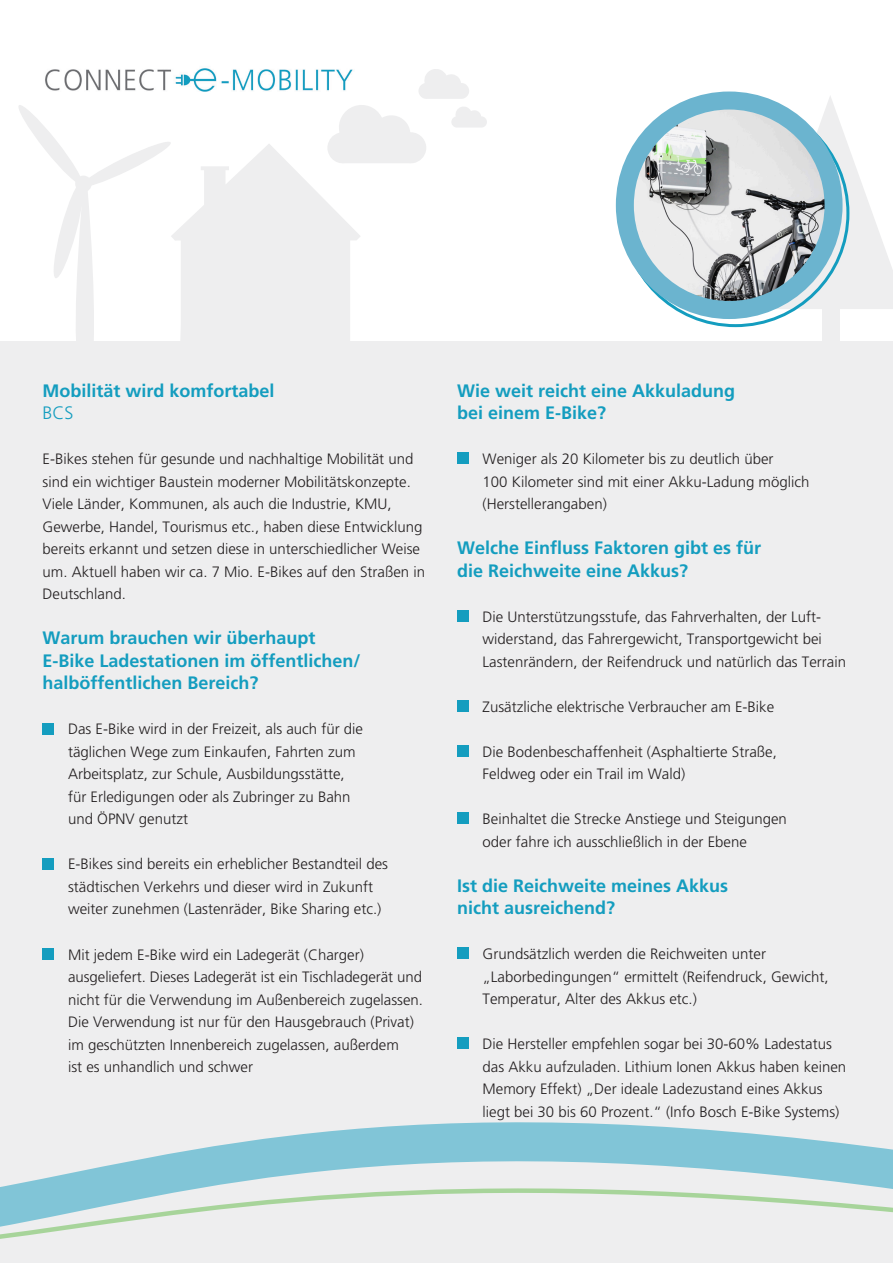
<style>
.page{position:relative;width:893px;height:1263px;background:#fff}
.page>*{position:absolute;margin:0;border:0;box-sizing:border-box;transform-origin:0 0}
.Fließtext_Schmucksei{font:700 18px "Frutiger";color:#149dbf}
.Fließtext_Schmucksei-2{font:300 18px "Frutiger";color:#149dbf}
.t1{font:300 15px/22.5px "Frutiger";color:#231f20}
</style>
<div class="page">
<div style="left:0;top:341px;width:893px;height:922px;background:#eeeeef"></div>
<div style="left:822px;top:166px;width:17px;height:175px;background:#eeeeef"></div>
<svg style="left:757px;top:95px;width:136px;height:214px"></svg>
<svg style="left:19px;top:69px;width:468px;height:272px"></svg>
<img style="left:43px;top:68px;width:311px;height:24px">
<div style="left:43px;top:722px;width:11px;height:12px;background:#149dbf"></div>
<div style="left:43px;top:857px;width:11px;height:12px;background:#149dbf"></div>
<div style="left:43px;top:947px;width:11px;height:12px;background:#149dbf"></div>
<div style="left:457px;top:452px;width:12px;height:12px;background:#149dbf"></div>
<div style="left:457px;top:610px;width:12px;height:12px;background:#149dbf"></div>
<div style="left:457px;top:700px;width:12px;height:12px;background:#149dbf"></div>
<div style="left:457px;top:745px;width:12px;height:12px;background:#149dbf"></div>
<div style="left:457px;top:812px;width:12px;height:12px;background:#149dbf"></div>
<div style="left:457px;top:947px;width:12px;height:12px;background:#149dbf"></div>
<div style="left:457px;top:1037px;width:12px;height:12px;background:#149dbf"></div>
<img style="left:625px;top:101px;width:208px;height:209px;border-radius:105px">
<div style="left:616px;top:92px;width:226px;height:227px;border:18px solid #6bb4cf;border-radius:50%"></div>
<svg style="left:1px;top:1122px;width:892px;height:65px"></svg>
<svg style="left:0;top:1187px;width:893px;height:52px"></svg>
<p class="Fließtext_Schmucksei" style="left:43px;top:380px;width:234px">Mobilität wird komfortabel</p>
<p class="Fließtext_Schmucksei-2" style="left:43px;top:403px;width:33px">BCS</p>
<p class="t1" style="left:43px;top:448px;width:372px">E-Bikes stehen für gesunde und nachhaltige Mobilität und sind ein wichtiger Baustein moderner Mobilitätskonzepte.</p>
<p class="t1" style="left:43px;top:493px;width:384px">Viele Länder, Kommunen, als auch die Industrie, KMU, Gewerbe, Handel, Tourismus etc., haben diese Entwicklung bereits erkannt und setzen diese in unterschiedlicher Weise um. Aktuell haben wir ca. 7 Mio. E-Bikes auf den Straßen in Deutschland.</p>
<p class="Fließtext_Schmucksei" style="left:43px;top:628px;width:275px">Warum brauchen wir überhaupt</p>
<p class="Fließtext_Schmucksei" style="left:43px;top:650px;width:320px">E-Bike Ladestationen im öffentlichen/</p>
<p class="Fließtext_Schmucksei" style="left:43px;top:673px;width:218px">halböffentlichen Bereich?</p>
<p class="t1" style="left:68px;top:718px;width:297px">Das E-Bike wird in der Freizeit, als auch für die</p>
<p class="t1" style="left:68px;top:741px;width:289px">täglichen Wege zum Einkaufen, Fahrten zum</p>
<p class="t1" style="left:68px;top:763px;width:278px">Arbeitsplatz, zur Schule, Ausbildungsstätte,</p>
<p class="t1" style="left:68px;top:786px;width:284px">für Erledigungen oder als Zubringer zu Bahn</p>
<p class="t1" style="left:68px;top:808px;width:122px">und ÖPNV genutzt</p>
<p class="t1" style="left:68px;top:853px;width:322px">E-Bikes sind bereits ein erheblicher Bestandteil des städtischen Verkehrs und dieser wird in Zukunft</p>
<p class="t1" style="left:68px;top:898px;width:315px">weiter zunehmen (Lastenräder, Bike Sharing etc.)</p>
<p class="t1" style="left:68px;top:943px;width:297px">Mit jedem E-Bike wird ein Ladegerät (Charger)</p>
<p class="t1" style="left:68px;top:966px;width:357px">ausgeliefert. Dieses Ladegerät ist ein Tischladegerät und nicht für die Verwendung im Außenbereich zugelassen.</p>
<p class="t1" style="left:68px;top:1011px;width:347px">Die Verwendung ist nur für den Hausgebrauch (Privat) im geschützten Innenbereich zugelassen, außerdem</p>
<p class="t1" style="left:68px;top:1056px;width:187px">ist es unhandlich und schwer</p>
<p class="Fließtext_Schmucksei" style="left:457px;top:380px;width:280px">Wie weit reicht eine Akkuladung</p>
<p class="Fließtext_Schmucksei" style="left:457px;top:402px;width:151px">bei einem E-Bike?</p>
<p class="t1" style="left:483px;top:448px;width:292px">Weniger als 20 Kilometer bis zu deutlich über</p>
<p class="t1" style="left:483px;top:470px;width:328px">100 Kilometer sind mit einer Akku-Ladung möglich</p>
<p class="t1" style="left:483px;top:493px;width:126px">(Herstellerangaben)</p>
<p class="Fließtext_Schmucksei" style="left:457px;top:537px;width:306px">Welche Einfluss Faktoren gibt es für</p>
<p class="Fließtext_Schmucksei" style="left:457px;top:560px;width:233px">die Reichweite eine Akkus?</p>
<p class="t1" style="left:483px;top:605px;width:340px">Die Unterstützungsstufe, das Fahrverhalten, der Luft-</p>
<p class="t1" style="left:483px;top:628px;width:365px">widerstand, das Fahrergewicht, Transportgewicht bei<br>Lastenrändern, der Reifendruck und natürlich das Terrain</p>
<p class="t1" style="left:483px;top:695px;width:293px">Zusätzliche elektrische Verbraucher am E-Bike</p>
<p class="t1" style="left:483px;top:740px;width:296px">Die Bodenbeschaffenheit (Asphaltierte Straße,</p>
<p class="t1" style="left:483px;top:763px;width:204px">Feldweg oder ein Trail im Wald)</p>
<p class="t1" style="left:483px;top:808px;width:306px">Beinhaltet die Strecke Anstiege und Steigungen</p>
<p class="t1" style="left:483px;top:830px;width:266px">oder fahre ich ausschließlich in der Ebene</p>
<p class="Fließtext_Schmucksei" style="left:457px;top:875px;width:273px">Ist die Reichweite meines Akkus</p>
<p class="Fließtext_Schmucksei" style="left:457px;top:897px;width:160px">nicht ausreichend?</p>
<p class="t1" style="left:483px;top:943px;width:285px">Grundsätzlich werden die Reichweiten unter</p>
<p class="t1" style="left:483px;top:965px;width:347px">„Laborbedingungen“ ermittelt (Reifendruck, Gewicht,<br>Temperatur, Alter des Akkus etc.)</p>
<p class="t1" style="left:483px;top:1033px;width:365px">Die Hersteller empfehlen sogar bei 30-60% Ladestatus das Akku aufzuladen. Lithium Ionen Akkus haben keinen Memory Effekt) „Der ideale Ladezustand eines Akkus liegt bei 30 bis 60 Prozent.“ (Info Bosch E-Bike Systems)</p>
</div>
